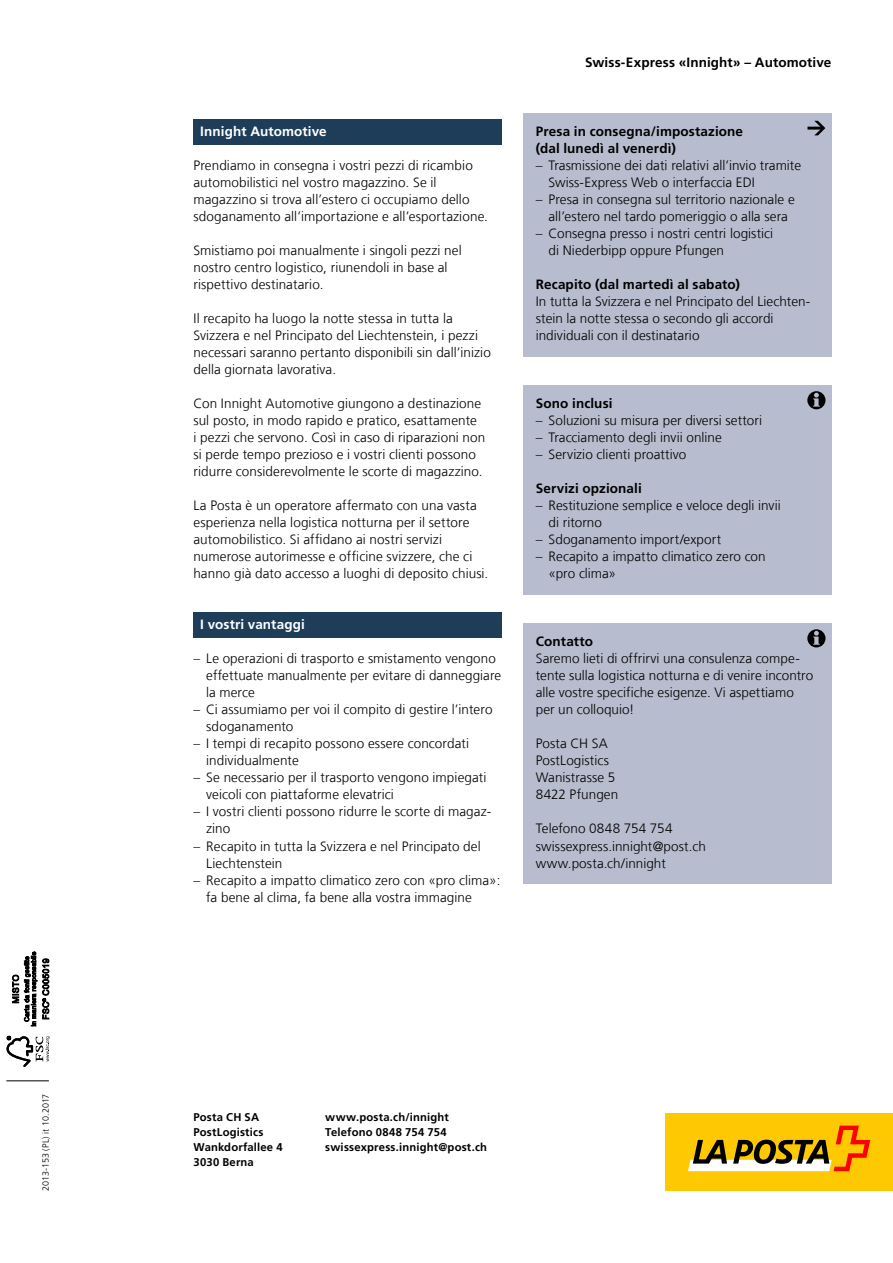
<style>
.page{position:relative;width:893px;height:1263px;background:#fff}
.page>*{position:absolute;margin:0;border:0;box-sizing:border-box;transform-origin:0 0}
.t1{font:300 13.5px/17px "Frutiger LT Com";letter-spacing:.005em;color:#000}
.t2{font:700 13.5px/17px "Frutiger LT Com";letter-spacing:.01em;color:#000}
.t3{font:700 13.5px "Frutiger LT Com";letter-spacing:.005em;color:#fff}
.t4{font:700 11.25px "Frutiger LT Com";letter-spacing:.015em;color:#000}
.t5{font:300 9px "Frutiger LT Com";letter-spacing:-.01em;color:#000}
</style>
<div class="page">
<div style="left:523px;top:623px;width:308px;height:39px;background:#b7bdce"></div>
<div style="left:523px;top:640px;width:308px;height:90px;background:#b7bdce"></div>
<div style="left:523px;top:725px;width:308px;height:39px;background:#b7bdce"></div>
<div style="left:523px;top:759px;width:308px;height:39px;background:#b7bdce"></div>
<div style="left:523px;top:793px;width:308px;height:40px;background:#b7bdce"></div>
<div style="left:523px;top:828px;width:308px;height:39px;background:#b7bdce"></div>
<div style="left:523px;top:845px;width:308px;height:39px;background:#b7bdce"></div>
<div style="left:523px;top:385px;width:308px;height:39px;background:#b7bdce"></div>
<div style="left:523px;top:419px;width:308px;height:39px;background:#b7bdce"></div>
<div style="left:523px;top:453px;width:308px;height:39px;background:#b7bdce"></div>
<div style="left:523px;top:487px;width:308px;height:56px;background:#b7bdce"></div>
<div style="left:523px;top:538px;width:308px;height:56px;background:#b7bdce"></div>
<div style="left:193px;top:119px;width:309px;height:26px;background:#1d3d59"></div>
<div style="left:193px;top:612px;width:309px;height:26px;background:#1d3d59"></div>
<div style="left:523px;top:113px;width:308px;height:56px;background:#b7bdce"></div>
<div style="left:523px;top:147px;width:308px;height:56px;background:#b7bdce"></div>
<div style="left:523px;top:181px;width:308px;height:56px;background:#b7bdce"></div>
<div style="left:523px;top:215px;width:308px;height:56px;background:#b7bdce"></div>
<div style="left:523px;top:266px;width:308px;height:39px;background:#b7bdce"></div>
<div style="left:523px;top:283px;width:308px;height:73px;background:#b7bdce"></div>
<svg style="left:7px;top:1036px;width:43px;height:31px"></svg>
<svg style="left:12px;top:952px;width:37px;height:74px"></svg>
<hr style="left:6px;top:1080px;width:43px;height:1px;background:#000">
<svg style="left:807px;top:391px;width:18px;height:18px"></svg>
<svg style="left:807px;top:121px;width:18px;height:14px"></svg>
<svg style="left:807px;top:629px;width:18px;height:18px"></svg>
<div style="left:665px;top:1113px;width:228px;height:78px;background:#fec900"></div>
<svg style="left:688px;top:1125px;width:182px;height:46px"></svg>
<p class="t5" style="left:41px;top:1190px;width:98px;rotate:-90deg">2013-153 (PL) it 10.2017</p>
<h2 class="t3" style="left:200px;top:123px;width:128px">Innight Automotive</h2>
<p class="t1" style="left:193px;top:157px;width:296px">Prendiamo in consegna i vostri pezzi di ricambio automobilistici nel vostro magazzino. Se il magazzino si trova all’estero ci occupiamo dello sdoganamento all’importazione e all’esportazione.</p>
<p class="t1" style="left:193px;top:242px;width:270px">Smistiamo poi manualmente i singoli pezzi nel nostro centro logistico, riunendoli in base al rispettivo destinatario.</p>
<p class="t1" style="left:193px;top:310px;width:299px">Il recapito ha luogo la notte stessa in tutta la Svizzera e nel Principato del Liechtenstein, i pezzi necessari saranno pertanto disponibili sin dall’inizio della giornata lavorativa.</p>
<p class="t1" style="left:193px;top:395px;width:293px">Con Innight Automotive giungono a destinazione sul posto, in modo rapido e pratico, esattamente<br>i pezzi che servono. Così in caso di riparazioni non si perde tempo prezioso e i vostri clienti possono ridurre considerevolmente le scorte di magazzino.</p>
<p class="t1" style="left:193px;top:497px;width:296px">La Posta è un operatore affermato con una vasta esperienza nella logistica notturna per il settore automobilistico. Si affidano ai nostri servizi numerose autorimesse e officine svizzere, che ci hanno già dato accesso a luoghi di deposito chiusi.</p>
<h2 class="t3" style="left:200px;top:617px;width:106px">I vostri vantaggi</h2>
<p class="t1" style="left:206px;top:650px;width:296px;text-indent:-13px">– Le operazioni di trasporto e smistamento vengono effettuate manualmente per evitare di danneggiare la merce</p>
<p class="t1" style="left:206px;top:701px;width:288px;text-indent:-13px">– Ci assumiamo per voi il compito di gestire l’intero sdoganamento</p>
<p class="t1" style="left:206px;top:735px;width:264px;text-indent:-13px">– I tempi di recapito possono essere concordati individualmente</p>
<p class="t1" style="left:206px;top:769px;width:282px;text-indent:-13px">– Se necessario per il trasporto vengono impiegati veicoli con piattaforme elevatrici</p>
<p class="t1" style="left:206px;top:803px;width:286px;text-indent:-13px">– I vostri clienti possono ridurre le scorte di magaz&shy;zino</p>
<p class="t1" style="left:206px;top:837px;width:276px;text-indent:-13px">– Recapito in tutta la Svizzera e nel Principato del<br>Liechtenstein</p>
<p class="t1" style="left:206px;top:871px;width:296px;text-indent:-13px">– Recapito a impatto climatico zero con «pro clima»: fa bene al clima, fa bene alla vostra immagine</p>
<p class="t2" style="left:585px;top:54px;width:248px">Swiss-Express «Innight» – Automotive</p>
<h3 class="t2" style="left:536px;top:123px;width:209px">Presa in consegna/impostazione (dal lunedì al venerdì)</h3>
<p class="t1" style="left:549px;top:157px;width:254px;text-indent:-13px">– Trasmissione dei dati relativi all’invio tramite<br>Swiss-Express Web o interfaccia EDI</p>
<p class="t1" style="left:536px;top:191px;width:260px;text-align:center">– Presa in consegna sul territorio nazionale e all’estero nel tardo pomeriggio o alla sera</p>
<p class="t1" style="left:549px;top:225px;width:226px;text-indent:-13px">– Consegna presso i nostri centri logistici di Niederbipp oppure Pfungen</p>
<h3 class="t2" style="left:536px;top:276px;width:206px">Recapito (dal martedì al sabato)</h3>
<p class="t1" style="left:536px;top:293px;width:275px">In tutta la Svizzera e nel Principato del Liechten&shy;stein la notte stessa o secondo gli accordi individuali con il destinatario</p>
<h3 class="t2" style="left:536px;top:395px;width:78px">Sono inclusi</h3>
<p class="t1" style="left:536px;top:412px;width:228px">– Soluzioni su misura per diversi settori</p>
<p class="t1" style="left:536px;top:429px;width:187px">– Tracciamento degli invii online</p>
<p class="t1" style="left:536px;top:446px;width:152px">– Servizio clienti proattivo</p>
<h3 class="t2" style="left:536px;top:480px;width:107px">Servizi opzionali</h3>
<p class="t1" style="left:549px;top:497px;width:234px;text-indent:-13px">– Restituzione semplice e veloce degli invii di ritorno</p>
<p class="t1" style="left:536px;top:531px;width:187px">– Sdoganamento import/export</p>
<p class="t1" style="left:549px;top:548px;width:219px;text-indent:-13px">– Recapito a impatto climatico zero con «pro clima»</p>
<h3 class="t2" style="left:536px;top:633px;width:59px">Contatto</h3>
<p class="t1" style="left:536px;top:650px;width:279px">Saremo lieti di offrirvi una consulenza compe&shy;tente sulla logistica notturna e di venire incontro alle vostre specifiche esigenze. Vi aspettiamo per un colloquio!</p>
<p class="t1" style="left:536px;top:735px;width:73px">Posta CH SA</p>
<p class="t1" style="left:536px;top:752px;width:75px">PostLogistics</p>
<p class="t1" style="left:536px;top:769px;width:81px">Wanistrasse 5</p>
<p class="t1" style="left:536px;top:786px;width:84px">8422 Pfungen</p>
<p class="t1" style="left:536px;top:820px;width:138px">Telefono 0848 754 754</p>
<p class="t1" style="left:536px;top:837px;width:172px">swissexpress.innight@post.ch</p>
<p class="t1" style="left:536px;top:854px;width:132px">www.posta.ch/innight</p>
<p class="t4" style="left:193px;top:1111px;width:67px">Posta CH SA</p>
<p class="t4" style="left:193px;top:1125px;width:71px">PostLogistics</p>
<p class="t4" style="left:193px;top:1140px;width:91px">Wankdorfallee 4</p>
<p class="t4" style="left:193px;top:1155px;width:62px">3030 Berna</p>
<p class="t4" style="left:325px;top:1111px;width:125px">www.posta.ch/innight</p>
<p class="t4" style="left:325px;top:1126px;width:123px">Telefono 0848 754 754</p>
<p class="t4" style="left:325px;top:1140px;width:163px">swissexpress.innight@post.ch</p>
</div>
